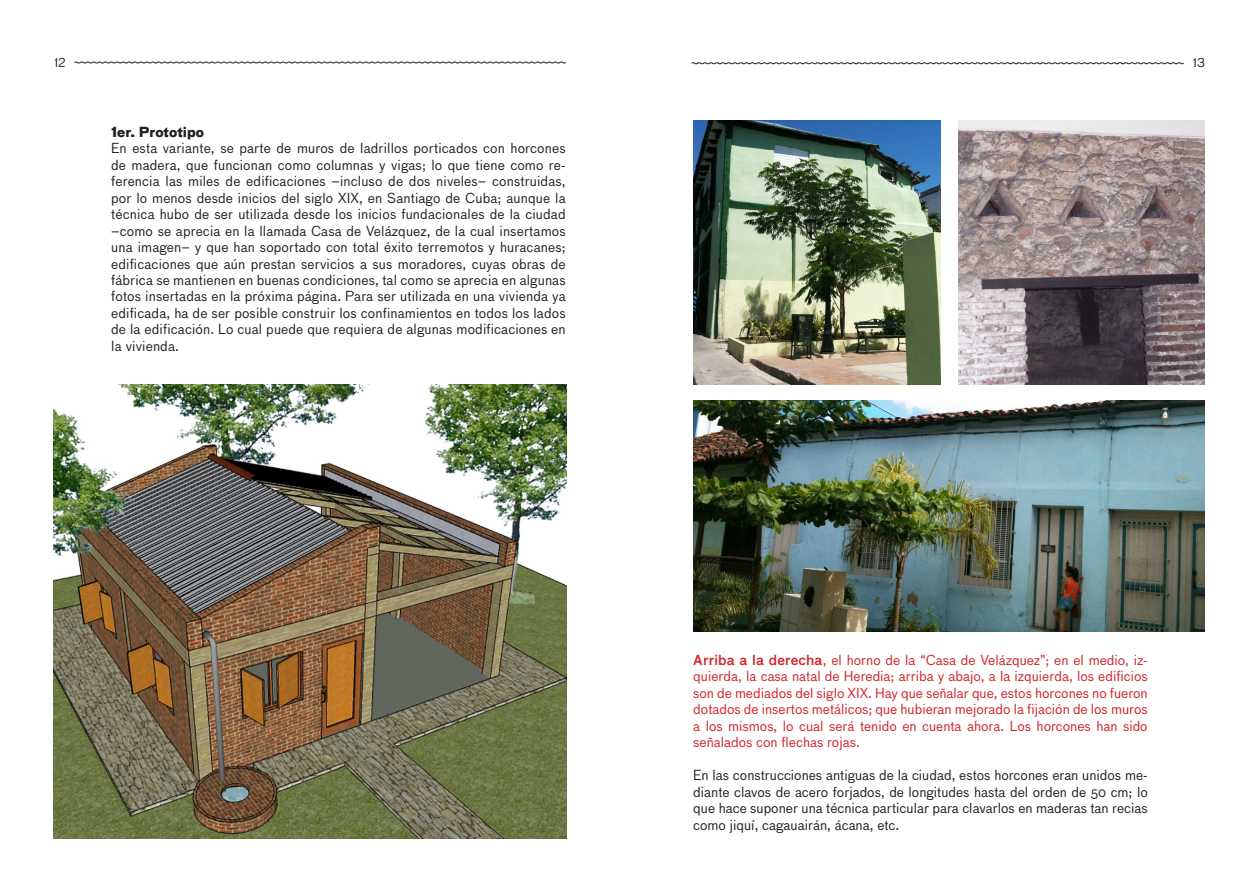
<style>
.page{position:relative;width:1259px;height:893px;background:#fff}
.page>*{position:absolute;margin:0;border:0;box-sizing:border-box;transform-origin:0 0}
.t1{font:13.5px/16.5px "Bau";color:#231f20;text-align:justify}
.t2{font:13.5px/16.5px "Bau";color:#d1232a;text-align:justify}
.t3{font:700 13.5px "Bau LF";color:#231f20}
.t4{font:12px "Bau LF";color:#231f20}
.s1{font-family:"Bau TF";font-weight:500}
</style>
<div class="page">
<svg style="left:74px;top:61px;width:492px;height:3px"></svg>
<svg style="left:691px;top:62px;width:493px;height:3px"></svg>
<img style="left:53px;top:384px;width:513px;height:455px">
<img style="left:693px;top:120px;width:247px;height:264px">
<img style="left:958px;top:120px;width:247px;height:264px">
<img style="left:693px;top:400px;width:512px;height:232px">
<p class="t4" style="left:54px;top:56px;width:13px">12</p>
<p class="t4" style="left:1192px;top:56px;width:14px">13</p>
<p class="t3" style="left:111px;top:122px;width:94px">1er. Prototipo</p>
<p class="t1" style="left:111px;top:140px;width:456px">En esta variante, se parte de muros de ladrillos porticados con horcones de madera, que funcionan como columnas y vigas; lo que tiene como re&shy;ferencia las miles de edificaciones –incluso de dos niveles– construidas, por lo menos desde inicios del siglo XIX, en Santiago de Cuba; aunque la técnica hubo de ser utilizada desde los inicios fundacionales de la ciudad –como se aprecia en la llamada Casa de Velázquez, de la cual insertamos una imagen– y que han soportado con total éxito terremotos y huracanes; edificaciones que aún prestan servicios a sus moradores, cuyas obras de fábrica se mantienen en buenas condiciones, tal como se aprecia en algunas fotos insertadas en la próxima página. Para ser utilizada en una vivienda ya edificada, ha de ser posible construir los confinamientos en todos los lados de la edificación. Lo cual puede que requiera de algunas modificaciones en la vivienda.</p>
<p class="t2" style="left:693px;top:651px;width:456px"><span class="s1">Arriba a la derecha</span>, el horno de la “Casa de Velázquez”; en el medio, iz&shy;quierda, la casa natal de Heredia; arriba y abajo, a la izquierda, los edificios son de mediados del siglo XIX. Hay que señalar que, estos horcones no fueron dotados de insertos metálicos; que hubieran mejorado la fijación de los muros a los mismos, lo cual será tenido en cuenta ahora. Los horcones han sido señalados con flechas rojas.</p>
<p class="t1" style="left:693px;top:767px;width:456px">En las construcciones antiguas de la ciudad, estos horcones eran unidos me&shy;diante clavos de acero forjados, de longitudes hasta del orden de 50 cm; lo que hace suponer una técnica particular para clavarlos en maderas tan recias como jiquí, cagauairán, ácana, etc.</p>
</div>
